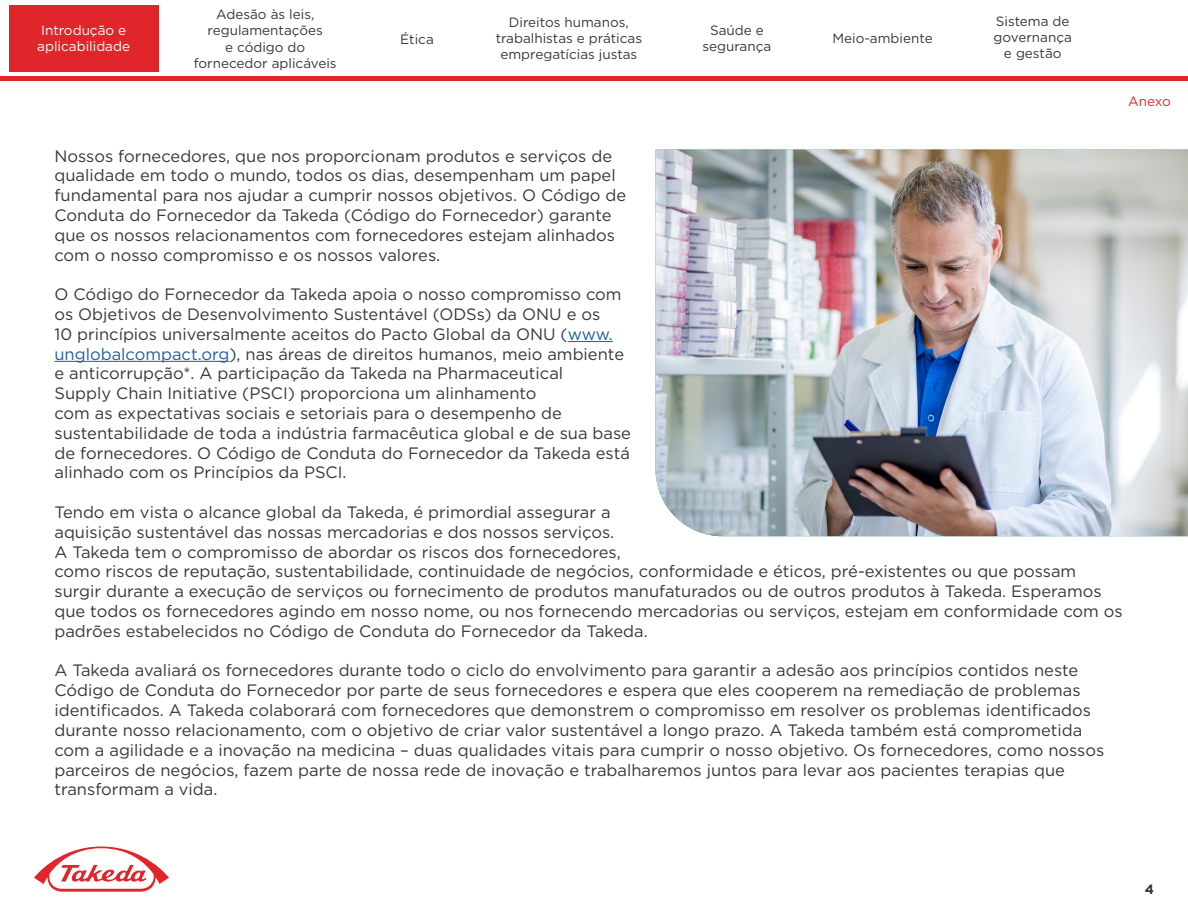
<style>
.page{position:relative;width:1188px;height:918px;background:#fff}
.page>*{position:absolute;margin:0;border:0;box-sizing:border-box;transform-origin:0 0}
.t1{font:16.5px/19.8px "Gotham";color:#34373f}
.t2{font:13.5px/16.2px "Gotham";color:#34373f;text-align:center}
.t3{font:13.5px/16.2px "Gotham";color:#fff}
.t4{font:13.5px "Gotham";letter-spacing:-.015em;color:#e02629}
.t5{font:700 13.5px "Gotham";color:#34373f}
.s1{color:#215e9e}
</style>
<div class="page">
<svg style="left:34px;top:846px;width:135px;height:46px"></svg>
<hr style="left:0;top:77px;width:1188px;height:4px;background:#e0262a">
<div style="left:9px;top:5px;width:149px;height:67px;background:#e0262a"></div>
<hr style="left:568px;top:341px;width:45px;height:1px;background:#215e9e">
<hr style="left:54px;top:361px;width:175px;height:1px;background:#215e9e">
<img style="left:656px;top:150px;width:532px;height:386px">
<p class="t3" style="left:37px;top:21px;width:94px">Introdução e aplicabilidade</p>
<p class="t2" style="left:194px;top:6px;width:144px">Adesão às leis, regulamentações<br>e código do fornecedor aplicáveis</p>
<p class="t2" style="left:400px;top:31px;width:35px">Ética</p>
<p class="t2" style="left:496px;top:13px;width:148px">Direitos humanos, trabalhistas e práticas empregatícias justas</p>
<p class="t2" style="left:703px;top:22px;width:70px">Saúde e segurança</p>
<p class="t2" style="left:832px;top:30px;width:102px">Meio-ambiente</p>
<p class="t2" style="left:994px;top:13px;width:80px">Sistema de governança e gestão</p>
<p class="t4" style="left:1128px;top:92px;width:44px">Anexo</p>
<p class="t1" style="left:54px;top:146px;width:573px">Nossos fornecedores, que nos proporcionam produtos e serviços de qualidade em todo o mundo, todos os dias, desempenham um papel fundamental para nos ajudar a cumprir nossos objetivos. O Código de Conduta do Fornecedor da Takeda (Código do Fornecedor) garante que os nossos relacionamentos com fornecedores estejam alinhados com o nosso compromisso e os nossos valores.</p>
<p class="t1" style="left:54px;top:284px;width:578px">O Código do Fornecedor da Takeda apoia o nosso compromisso com os Objetivos de Desenvolvimento Sustentável (ODSs) da ONU e os<br>10 princípios universalmente aceitos do Pacto Global da ONU (<span class="s1">www. unglobalcompact.org</span>), nas áreas de direitos humanos, meio ambiente e anticorrupção*. A participação da Takeda na Pharmaceutical<br>Supply Chain Initiative (PSCI) proporciona um alinhamento<br>com as expectativas sociais e setoriais para o desempenho de sustentabilidade de toda a indústria farmacêutica global e de sua base de fornecedores. O Código de Conduta do Fornecedor da Takeda está alinhado com os Princípios da PSCI.</p>
<p class="t1" style="left:54px;top:502px;width:1070px">Tendo em vista o alcance global da Takeda, é primordial assegurar a<br>aquisição sustentável das nossas mercadorias e dos nossos serviços.<br>A Takeda tem o compromisso de abordar os riscos dos fornecedores,<br>como riscos de reputação, sustentabilidade, continuidade de negócios, conformidade e éticos, pré-existentes ou que possam surgir durante a execução de serviços ou fornecimento de produtos manufaturados ou de outros produtos à Takeda. Esperamos que todos os fornecedores agindo em nosso nome, ou nos fornecendo mercadorias ou serviços, estejam em conformidade com os padrões estabelecidos no Código de Conduta do Fornecedor da Takeda.</p>
<p class="t1" style="left:54px;top:660px;width:1051px">A Takeda avaliará os fornecedores durante todo o ciclo do envolvimento para garantir a adesão aos princípios contidos neste Código de Conduta do Fornecedor por parte de seus fornecedores e espera que eles cooperem na remediação de problemas identificados. A Takeda colaborará com fornecedores que demonstrem o compromisso em resolver os problemas identificados durante nosso relacionamento, com o objetivo de criar valor sustentável a longo prazo. A Takeda também está comprometida com a agilidade e a inovação na medicina – duas qualidades vitais para cumprir o nosso objetivo. Os fornecedores, como nossos parceiros de negócios, fazem parte de nossa rede de inovação e trabalharemos juntos para levar aos pacientes terapias que transformam a vida.</p>
<p class="t5" style="left:1145px;top:880px;width:11px">4</p>
</div>
